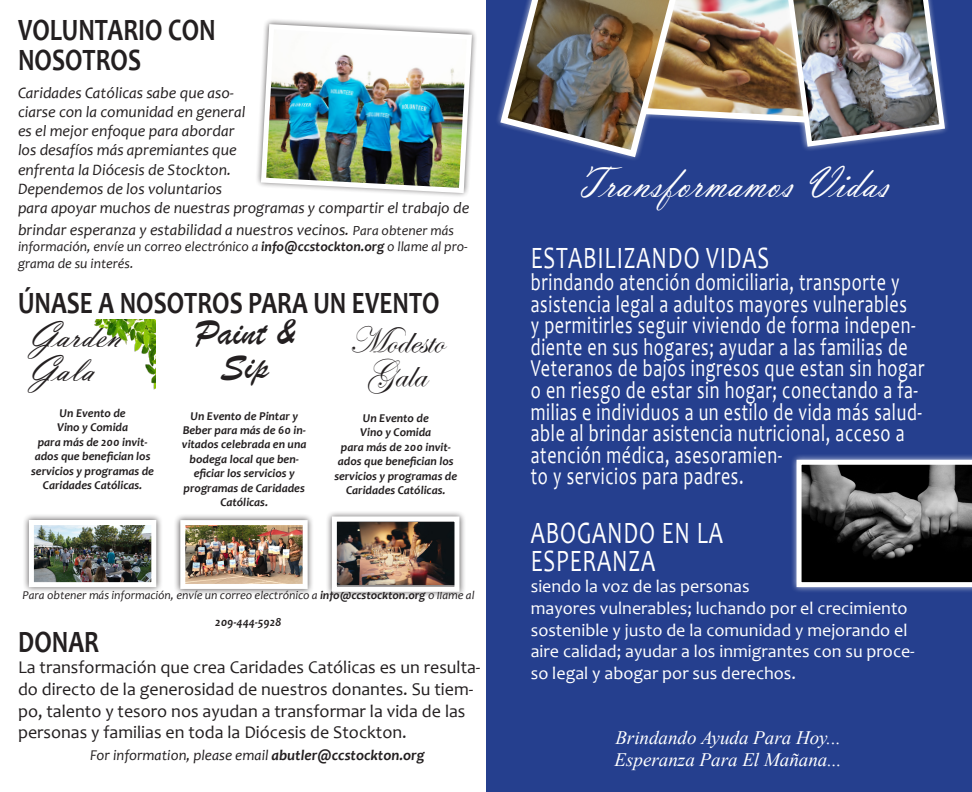
<style>
.page{position:relative;width:972px;height:792px;background:#fff}
.page>*{position:absolute;margin:0;border:0;box-sizing:border-box;transform-origin:0 0}
.t1{font:45.6px "Vladimir Script";color:#fff;scale:.94 1}
.t2{font:38px/34px "Edwardian Script ITC";color:#231f20;text-align:center}
.t3{font:38px/34px "Vladimir Script";color:#231f20}
.t4{font:38px/34px "Brush Script";color:#231f20;text-align:center}
.t5{font:31.3px "Candara";letter-spacing:.035em;color:#fff;scale:.74 1}
.t6{font:700 31.2px/30px "Candara";color:#231f20;scale:.8 1}
.t7{font:24.5px/21.6px "Candara";letter-spacing:.035em;color:#fff;scale:.74 1}
.t8{font:italic 19px "Times New Roman";color:#fff}
.t9{font:18px/21.6px "Candara";color:#231f20}
.t10{font:18px/21.6px "Candara";color:#fff}
.t11{font:italic 16px/19.2px "Candara";color:#231f20}
.t12{font:italic 15px "Candara";color:#231f20}
.t13{font:italic 14px/16.8px "Candara";color:#231f20}
.t14{font:italic 700 12px/14.4px "Candara";color:#231f20;text-align:center}
.t15{font:italic 12px/26.4px "Candara";color:#231f20;text-align:center}
.s1{font-size:14px}
.s2{font-weight:700}
</style>
<div class="page">
<div style="left:486px;top:0;width:486px;height:792px;background:#253f8e"></div>
<img style="left:258px;top:21px;width:217px;height:175px">
<img style="left:497px;top:0;width:451px;height:159px">
<div style="left:174px;top:514px;width:140px;height:81px;background:#231f20;opacity:.75"></div>
<img style="left:186px;top:526px;width:116px;height:57px">
<div style="left:180px;top:520px;width:128px;height:69px;border:5px solid #fff"></div>
<div style="left:22px;top:513px;width:141px;height:81px;background:#231f20;opacity:.75"></div>
<img style="left:35px;top:526px;width:115px;height:55px">
<div style="left:29px;top:520px;width:127px;height:67px;border:5px solid #fff"></div>
<div style="left:325px;top:510px;width:141px;height:88px;background:#231f20;opacity:.75"></div>
<img style="left:338px;top:522px;width:115px;height:62px">
<div style="left:332px;top:516px;width:127px;height:76px;border:5px solid #fff"></div>
<div style="left:790px;top:453px;width:182px;height:141px;background:#fff;opacity:.75"></div>
<svg style="left:797px;top:460px;width:175px;height:127px;background:#4d4d4d"></svg>
<img style="left:94px;top:319px;width:61px;height:71px">
<p class="t6" style="left:18px;top:15px;width:249px">VOLUNTARIO CON<br>NOSOTROS</p>
<p class="t11" style="left:18px;top:83px;width:453px">Caridades Católicas sabe que aso-<br>ciarse con la comunidad en general<br>es el mejor enfoque para abordar<br>los desafíos más apremiantes que<br>enfrenta la Diócesis de Stockton.<br>Dependemos de los voluntarios<br>para apoyar muchos de nuestras programas y compartir el trabajo de</p>
<p class="t11" style="left:18px;top:220px;width:437px">brindar esperanza y estabilidad a nuestros vecinos. <span class="s1">Para obtener más</span></p>
<p class="t13" style="left:18px;top:238px;width:451px">información, envíe un correo electrónico a <span class="s2">info@ccstockton.org</span> o llame al pro&shy;grama de su interés.</p>
<p class="t6" style="left:18px;top:287px;width:529px">ÚNASE A NOSOTROS PARA UN EVENTO</p>
<p class="t3" style="left:29px;top:319px;width:94px">Garden<br>Gala</p>
<p class="t14" style="left:60px;top:406px;width:68px">Un Evento de</p>
<p class="t14" style="left:57px;top:420px;width:73px">Vino y Comida</p>
<p class="t14" style="left:31px;top:434px;width:124px">para más de 200 invit&shy;ados que benefician los servicios y programas de</p>
<p class="t14" style="left:43px;top:478px;width:101px">Caridades Católicas.</p>
<p class="t4" style="left:195px;top:316px;width:101px">Paint &amp;<br>Sip</p>
<p class="t14" style="left:182px;top:408px;width:126px">Un Evento de Pintar y<br>Beber para más de 60 in&shy;vitados celebrada en una</p>
<p class="t14" style="left:184px;top:452px;width:123px">bodega local que ben&shy;eficiar los servicios y programas de Caridades<br>Católicas.</p>
<p class="t2" style="left:349px;top:325px;width:97px">Modesto<br>Gala</p>
<p class="t14" style="left:363px;top:411px;width:68px">Un Evento de</p>
<p class="t14" style="left:360px;top:425px;width:73px">Vino y Comida</p>
<p class="t14" style="left:334px;top:440px;width:124px">para más de 200 invit&shy;ados que benefician los servicios y programas de</p>
<p class="t14" style="left:346px;top:483px;width:101px">Caridades Católicas.</p>
<p class="t15" style="left:23px;top:582px;width:454px">Para obtener más información, envíe un correo electrónico a <span class="s2">info@ccstockton.org</span> o llame al<br><span class="s2">209-444-5928</span></p>
<p class="t6" style="left:18px;top:626px;width:103px">DONAR</p>
<p class="t9" style="left:18px;top:657px;width:464px">La transformación que crea Caridades Católicas es un resulta&shy;do directo de la generosidad de nuestros donantes. Su tiem&shy;po, talento y tesoro nos ayudan a transformar la vida de las personas y familias en toda la Diócesis de Stockton.</p>
<p class="t12" style="left:90px;top:745px;width:336px">For information, please email <span class="s2">abutler@ccstockton.org</span></p>
<p class="t1" style="left:575px;top:156px;width:335px">Transformamos Vidas</p>
<p class="t5" style="left:531px;top:239px;width:324px">ESTABILIZANDO VIDAS</p>
<p class="t7" style="left:531px;top:271px;width:500px">brindando atención domiciliaria, transporte y</p>
<p class="t7" style="left:531px;top:293px;width:533px">asistencia legal a adultos mayores vulnerables<br>y permitirles seguir viviendo de forma indepen&shy;diente en sus hogares; ayudar a las familias de Veteranos de bajos ingresos que estan sin hogar o en riesgo de estar sin hogar; conectando a fa&shy;milias e individuos a un estilo de vida más salud&shy;able al brindar asistencia nutricional, acceso a atención médica, asesoramien-<br>to y servicios para padres.</p>
<p class="t5" style="left:531px;top:513px;width:261px">ABOGANDO EN LA</p>
<p class="t5" style="left:531px;top:541px;width:170px">ESPERANZA</p>
<p class="t10" style="left:531px;top:576px;width:385px">siendo la voz de las personas<br>mayores vulnerables; luchando por el crecimiento sostenible y justo de la comunidad y mejorando el aire calidad; ayudar a los inmigrantes con su proce&shy;so legal y abogar por sus derechos.</p>
<p class="t8" style="left:615px;top:724px;width:227px">Brindando Ayuda Para Hoy...</p>
<p class="t8" style="left:615px;top:747px;width:228px">Esperanza Para El Mañana...</p>
</div>
